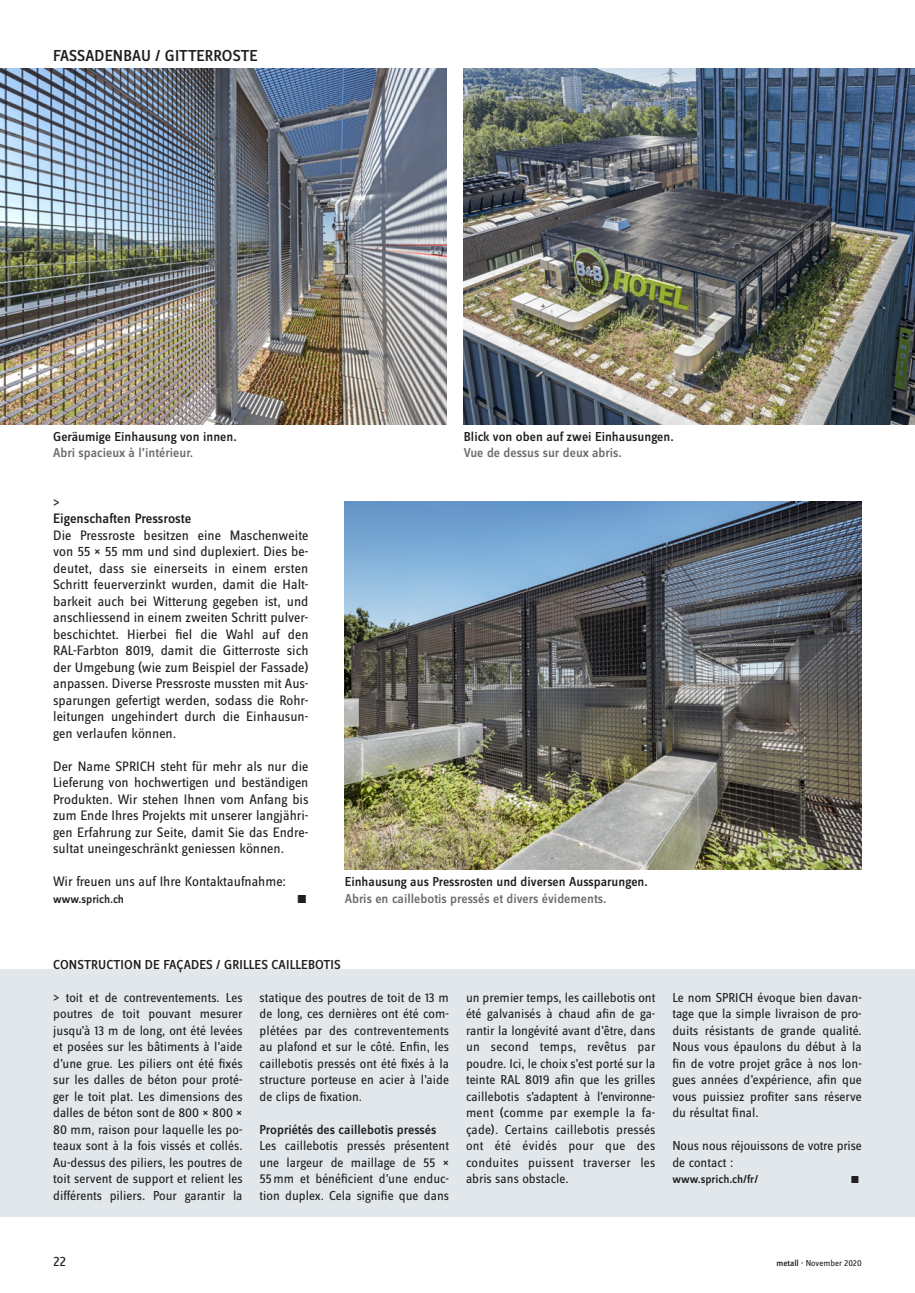
<style>
.page{position:relative;width:915px;height:1293px;background:#fff}
.page>*{position:absolute;margin:0;border:0;box-sizing:border-box;transform-origin:0 0}
.t1{font:500 16.5px "Zine Sans Display Pro";letter-spacing:.005em;color:#231f20}
.t2{font:14.25px/16.5px "Zine Sans Display Pro";color:#231f20;text-align:justify}
.t3{font:500 14.25px "Zine Sans Display Pro";color:#231f20}
.t4{font:13.5px/16.5px "Zine Sans Display Pro";color:#231f20;text-align:justify}
.t5{font:500 13.5px "Zine Sans Display Pro";color:#231f20}
.t6{font:500 13.5px "Zine Sans Display Pro";color:#6c6d70}
.t7{font:500 12px "Zine Sans Display Pro";color:#231f20}
.t8{font:500 10.5px "Zine Sans Display Pro";color:#231f20}
.t9{font:9px "Zine Sans Display Pro";color:#231f20}
.s1{font-weight:500}
</style>
<div class="page">
<div style="left:0;top:969px;width:914px;height:247px;background:#e1e7ea"></div>
<img style="left:344px;top:502px;width:517px;height:368px">
<img style="left:463px;top:68px;width:451px;height:356px">
<img style="left:0;top:68px;width:446px;height:356px">
<p class="t1" style="left:53px;top:46px;width:206px">FASSADENBAU / GITTERROSTE</p>
<p class="t5" style="left:53px;top:428px;width:185px">Geräumige Einhausung von innen.</p>
<p class="t6" style="left:53px;top:445px;width:141px">Abri spacieux à l’intérieur.</p>
<p class="t2" style="left:53px;top:494px;width:8px">&gt;</p>
<p class="t3" style="left:53px;top:510px;width:140px">Eigenschaften Pressroste</p>
<p class="t2" style="left:53px;top:527px;width:257px">Die Pressroste besitzen eine Maschenweite von 55 × 55 mm und sind duplexiert. Dies be&shy;deutet, dass sie einerseits in einem ersten Schritt feuerverzinkt wurden, damit die Halt&shy;barkeit auch bei Witterung gegeben ist, und anschliessend in einem zweiten Schritt pulver&shy;beschichtet. Hierbei fiel die Wahl auf den RAL-Farbton 8019, damit die Gitterroste sich der Umgebung (wie zum Beispiel der Fassade) anpassen. Diverse Pressroste mussten mit Aus&shy;sparungen gefertigt werden, sodass die Rohr&shy;leitungen ungehindert durch die Einhausun&shy;gen verlaufen können.</p>
<p class="t2" style="left:53px;top:758px;width:257px">Der Name SPRICH steht für mehr als nur die Lieferung von hochwertigen und beständigen Produkten. Wir stehen Ihnen vom Anfang bis zum Ende Ihres Projekts mit unserer langjähri&shy;gen Erfahrung zur Seite, damit Sie das Endre&shy;sultat uneingeschränkt geniessen können.</p>
<p class="t2" style="left:53px;top:873px;width:234px">Wir freuen uns auf Ihre Kontaktaufnahme:</p>
<p class="t7" style="left:53px;top:892px;width:72px">www.sprich.ch</p>
<p class="t7" style="left:297px;top:892px;width:12px">■</p>
<p class="t5" style="left:463px;top:428px;width:211px">Blick von oben auf zwei Einhausungen.</p>
<p class="t6" style="left:463px;top:445px;width:159px">Vue de dessus sur deux abris.</p>
<p class="t5" style="left:344px;top:874px;width:304px">Einhausung aus Pressrosten und diversen Aussparungen.</p>
<p class="t6" style="left:344px;top:890px;width:263px">Abris en caillebotis pressés et divers évidements.</p>
<p class="t5" style="left:53px;top:956px;width:289px">CONSTRUCTION DE FAÇADES / GRILLES CAILLEBOTIS</p>
<p class="t4" style="left:53px;top:989px;width:191px">&gt; toit et de contreventements. Les poutres de toit pouvant mesurer jusqu’à 13 m de long, ont été levées et posées sur les bâtiments à l’aide d’une grue. Les piliers ont été fixés sur les dalles de béton pour proté&shy;ger le toit plat. Les dimensions des dalles de béton sont de 800 × 800 × 80 mm, raison pour laquelle les po&shy;teaux sont à la fois vissés et collés.<br>Au-dessus des piliers, les poutres de toit servent de support et relient les différents piliers. Pour garantir la</p>
<p class="t4" style="left:259px;top:989px;width:191px">statique des poutres de toit de 13 m de long, ces dernières ont été com&shy;plétées par des contreventements au plafond et sur le côté. Enfin, les caillebotis pressés ont été fixés à la structure porteuse en acier à l’aide de clips de fixation.</p>
<p class="t5" style="left:259px;top:1121px;width:178px">Propriétés des caillebotis pressés</p>
<p class="t4" style="left:259px;top:1137px;width:191px">Les caillebotis pressés présentent une largeur de maillage de 55 × 55mm et bénéficient d’une enduc&shy;tion duplex. Cela signifie que dans</p>
<p class="t4" style="left:466px;top:989px;width:191px">un premier temps, les caillebotis ont été galvanisés à chaud afin de ga&shy;rantir la longévité avant d’être, dans un second temps, revêtus par poudre. Ici, le choix s’est porté sur la teinte RAL 8019 afin que les grilles caillebotis s’adaptent à l’environne&shy;ment (comme par exemple la fa&shy;çade). Certains caillebotis pressés ont été évidés pour que des conduites puissent traverser les abris sans obstacle.</p>
<p class="t4" style="left:672px;top:989px;width:191px">Le nom SPRICH évoque bien davan&shy;tage que la simple livraison de pro&shy;duits résistants de grande qualité.<br>Nous vous épaulons du début à la fin de votre projet grâce à nos lon&shy;gues années d’expérience, afin que vous puissiez profiter sans réserve du résultat final.</p>
<p class="t4" style="left:672px;top:1137px;width:191px">Nous nous réjouissons de votre prise de contact :</p>
<p class="t7" style="left:672px;top:1172px;width:87px">www.sprich.ch/fr/</p>
<p class="t8" style="left:850px;top:1173px;width:11px">■</p>
<p class="t2" style="left:53px;top:1253px;width:14px">22</p>
<p class="t9" style="left:776px;top:1257px;width:87px"><span class="s1">metall ·</span> November 2020</p>
</div>
